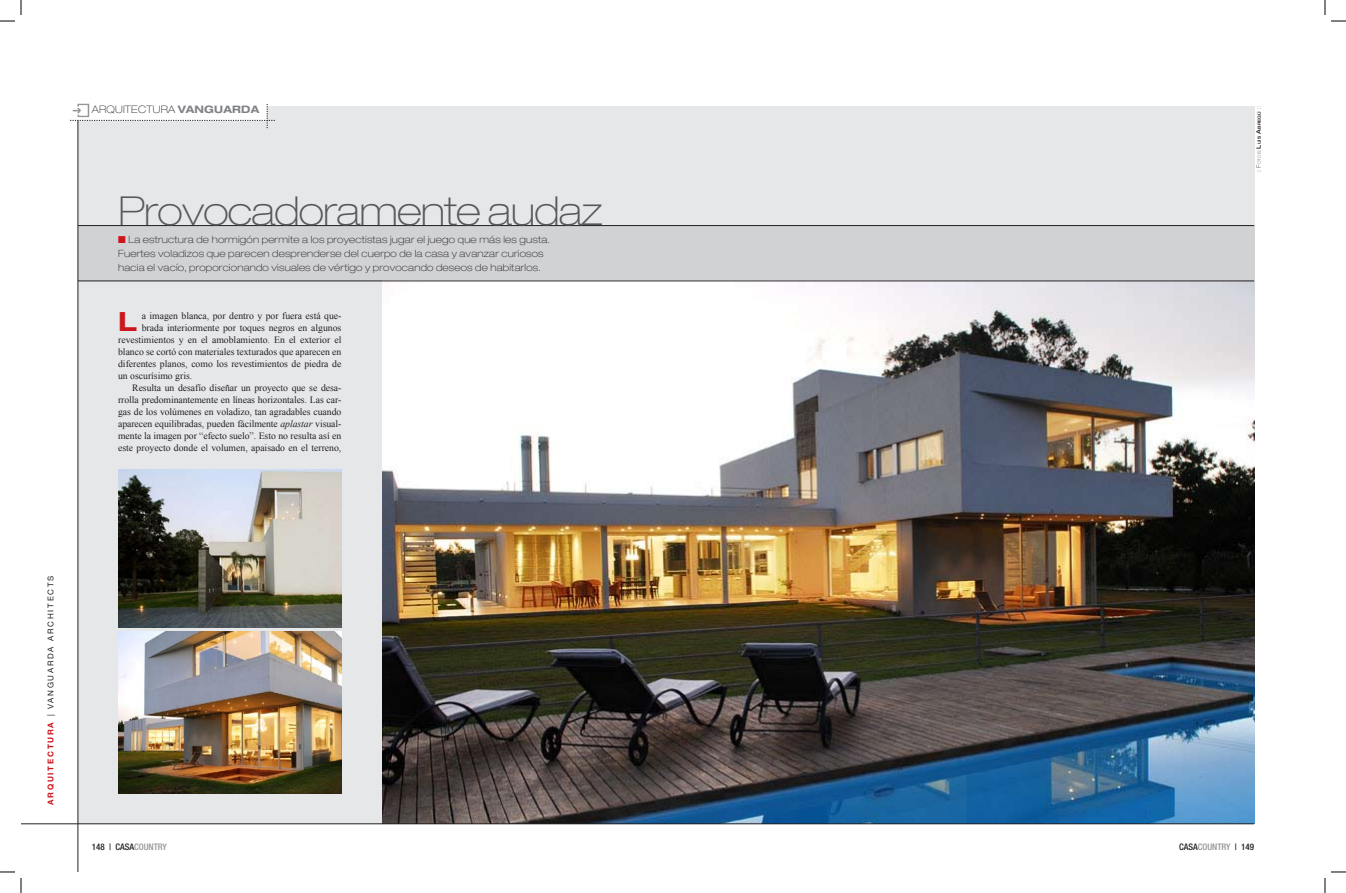
<style>
.page{position:relative;width:1346px;height:893px;background:#fff}
.page>*{position:absolute;margin:0;border:0;box-sizing:border-box;transform-origin:0 0}
.Titulo{font:100 expanded 40px "Helvetica Neue LT Std";letter-spacing:-.02em;color:#57585a}
.Texto_CC{font:700 expanded 26.5px "Helvetica Neue LT Std";color:#cd151d}
.Seccion_CC{font:100 expanded 10.3px "Helvetica Neue LT Std";letter-spacing:.02em;color:#231f20}
.Bajada_CC{font:100 expanded 10px "Helvetica Neue LT Std";letter-spacing:.02em;color:#231f20}
.Texto_CC-2{font:9.7px/12px "Times New Roman";color:#231f20;text-align:justify}
.Foliacion{font:500 condensed 9px "Helvetica Neue LT Std";color:#231f20}
.Foliacion_impar{font:500 condensed 9px "Helvetica Neue LT Std";color:#231f20}
.Volanta_vertical{font:8px "Helvetica Neue LT Std";letter-spacing:.215em;color:#231f20}
.Bajada_CC-2{font:500 expanded 4.2px "Helvetica Neue LT Std";letter-spacing:.03em;color:#231f20}
.s1{font-weight:700;color:#808285}
.s2{font-weight:100;font-size:6px}
.s3{font-weight:100}
.s4{font-size:6px}
.s5{color:#cd151d}
.s6{font-style:italic}
.s7{font-weight:700;color:#cd151d}
.s8{color:#939598}
</style>
<div class="page">
<div style="left:78px;top:106px;width:1176px;height:717px;background:#e6e7e9"></div>
<div style="left:78px;top:225px;width:1176px;height:56px;background:#d1d2d4"></div>
<hr style="left:78px;top:225px;width:1176px;height:1px;background:#231f20">
<img style="left:383px;top:282px;width:871px;height:541px">
<img style="left:118px;top:469px;width:223px;height:158px">
<svg style="left:70px;top:104px;width:205px;height:24px"></svg>
<hr style="left:78px;top:120px;width:1px;height:751px;background:#231f20">
<hr style="left:21px;top:823px;width:1233px;height:1px;background:#231f20">
<hr style="left:78px;top:281px;width:1176px;height:1px;background:#231f20">
<img style="left:118px;top:631px;width:223px;height:162px">
<svg style="left:0;top:0;width:22px;height:22px"></svg>
<svg style="left:0;top:871px;width:22px;height:21px"></svg>
<svg style="left:1324px;top:0;width:22px;height:22px"></svg>
<svg style="left:1324px;top:871px;width:22px;height:21px"></svg>
<p class="Seccion_CC" style="left:92px;top:104px;width:169px">ARQUITECTURA <span class="s1">VANGUARDA</span></p>
<p class="Bajada_CC-2" style="left:1257px;top:172px;width:67px;rotate:-90deg"><span class="s2">:: F</span><span class="s3">otos</span><span class="s2">:</span> <span class="s4">L</span>uis <span class="s4">A</span>bregú <span class="s2">::</span></p>
<p class="Titulo" style="left:118px;top:187px;width:486px">Provocadoramente audaz</p>
<p class="Bajada_CC" style="left:118px;top:233px;width:433px"><span class="s5">■</span> La estructura de hormigón permite a los proyectistas jugar el juego que más les gusta.</p>
<p class="Bajada_CC" style="left:118px;top:247px;width:427px">Fuertes voladizos que parecen desprenderse del cuerpo de la casa y avanzar curiosos</p>
<p class="Bajada_CC" style="left:118px;top:261px;width:424px">hacia el vacío, proporcionando visuales de vértigo y provocando deseos de habitarlos.</p>
<p class="Texto_CC" style="left:118px;top:305px;width:21px">L</p>
<p class="Texto_CC-2" style="left:142px;top:309px;width:201px">a imagen blanca, por dentro y por fuera está que-</p>
<p class="Texto_CC-2" style="left:142px;top:321px;width:201px">brada interiormente por toques negros en algunos</p>
<p class="Texto_CC-2" style="left:118px;top:333px;width:225px">revestimientos y en el amoblamiento. En el exterior el</p>
<p class="Texto_CC-2" style="left:118px;top:345px;width:225px">blanco se cortó con materiales texturados que aparecen en</p>
<p class="Texto_CC-2" style="left:118px;top:357px;width:225px">diferentes planos, como los revestimientos de piedra de</p>
<p class="Texto_CC-2" style="left:118px;top:369px;width:76px">un oscurísimo gris.</p>
<p class="Texto_CC-2" style="left:118px;top:381px;width:225px;text-indent:14px">Resulta un desafío diseñar un proyecto que se desa&shy;rrolla predominantemente en líneas horizontales. Las car&shy;gas de los volúmenes en voladizo, tan agradables cuando aparecen equilibradas, pueden fácilmente <span class="s6">aplastar</span> visual&shy;mente la imagen por “efecto suelo”. Esto no resulta así en este proyecto donde el volumen, apaisado en el terreno,</p>
<p class="Volanta_vertical" style="left:46px;top:804px;width:230px;rotate:-90deg"><span class="s7">ARQUITECTURA</span> | Vanguarda Architects</p>
<p class="Foliacion" style="left:92px;top:840px;width:77px">148 | CASA<span class="s8">COUNTRY</span></p>
<p class="Foliacion_impar" style="left:1179px;top:840px;width:77px">CASA<span class="s8">COUNTRY</span> | 149</p>
</div>
